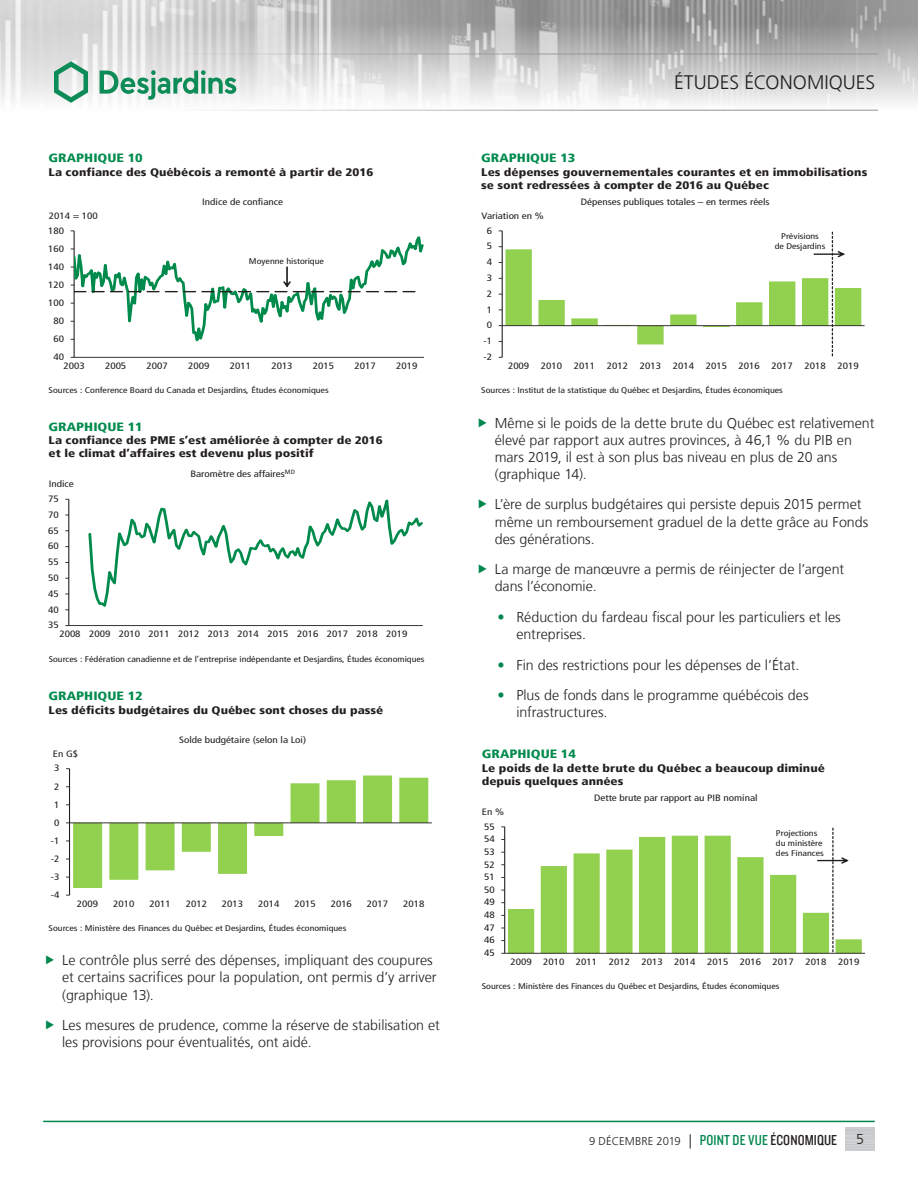
<style>
.page{position:relative;width:918px;height:1188px;background:#fff}
.page>*{position:absolute;margin:0;border:0;box-sizing:border-box;transform-origin:0 0}
.t1{font:300 19.5px "Frutiger LT";color:#231f20}
.t2{font:300 14.25px/17.1px "Frutiger LT";color:#231f20}
.t3{font:900 condensed 12px "Frutiger LT";color:#008b4d;scale:1.2 1}
.t4{font:900 condensed 12px "Frutiger LT";color:#008b4d;scale:1.21 1}
.t5{font:300 11.25px "Frutiger LT";letter-spacing:.005em;color:#231f20}
.t6{font:900 condensed 11.1px/13.2px "Frutiger LT";color:#231f20;scale:1.2 1}
.t7{font:900 condensed 11.1px/13.2px "Frutiger LT";color:#231f20;scale:1.21 1}
.t8{font:condensed 9.3px "Frutiger LT";color:#231f20;scale:1.2 1}
.t9{font:condensed 9.3px "Frutiger LT";color:#231f20;scale:1.21 1}
.t10{font:condensed 9.15px "Frutiger LT";color:#231f20;scale:1.2 1}
.t11{font:condensed 9.15px "Frutiger LT";color:#231f20;scale:1.21 1}
.t12{font:condensed 8.25px/9.9px "Frutiger LT";color:#231f20;text-align:center;scale:1.2 1}
.t13{font:condensed 8.25px "Frutiger LT";color:#231f20;scale:1.21 1}
.s1{color:#00874e}
.s2{font-size:14.25px}
.s3{font-family:"Knockout 29 Junior Ltweight";font-weight:400;font-size:15px;color:#00874e}
.s4{font-family:"Knockout 29 Junior Ltweight";font-weight:400;font-size:15px}
</style>
<div class="page">
<img style="left:0;top:0;width:918px;height:110px">
<hr style="left:0;top:54px;width:878px;height:1px;background:#939598">
<hr style="left:0;top:110px;width:878px;height:1px;background:#939598">
<svg style="left:54px;top:61px;width:34px;height:42px"></svg>
<svg style="left:100px;top:70px;width:136px;height:30px"></svg>
<hr style="left:43px;top:1121px;width:832px;height:1px;background:#00874e">
<svg style="left:71px;top:231px;width:353px;height:127px"></svg>
<hr style="left:68px;top:499px;width:1px;height:127px;background:#231f20">
<hr style="left:69px;top:625px;width:354px;height:1px;background:#231f20">
<svg style="left:88px;top:499px;width:335px;height:108px"></svg>
<hr style="left:69px;top:769px;width:1px;height:126px;background:#231f20">
<svg style="left:66px;top:776px;width:362px;height:112px"></svg>
<hr style="left:70px;top:823px;width:362px;height:1px;background:#231f20">
<hr style="left:502px;top:325px;width:363px;height:1px;background:#231f20">
<svg style="left:499px;top:231px;width:362px;height:127px"></svg>
<hr style="left:505px;top:953px;width:360px;height:1px;background:#231f20">
<svg style="left:501px;top:827px;width:361px;height:127px"></svg>
<p class="t3" style="left:49px;top:151px;width:80px">GRAPHIQUE 10</p>
<p class="t6" style="left:49px;top:165px;width:272px">La confiance des Québécois a remonté à partir de 2016</p>
<p class="t10" style="left:49px;top:211px;width:42px">2014 = 100</p>
<p class="t10" style="left:48px;top:225px;width:15px">180</p>
<p class="t10" style="left:48px;top:243px;width:15px">160</p>
<p class="t8" style="left:48px;top:261px;width:15px">140</p>
<p class="t10" style="left:48px;top:279px;width:15px">120</p>
<p class="t10" style="left:48px;top:297px;width:15px">100</p>
<p class="t8" style="left:53px;top:315px;width:10px">80</p>
<p class="t10" style="left:53px;top:334px;width:10px">60</p>
<p class="t10" style="left:53px;top:352px;width:10px">40</p>
<p class="t10" style="left:202px;top:197px;width:69px">Indice de confiance</p>
<p class="t12" style="left:249px;top:256px;width:64px">Moyenne historique</p>
<p class="t10" style="left:63px;top:360px;width:19px">2003</p>
<p class="t10" style="left:105px;top:360px;width:19px">2005</p>
<p class="t10" style="left:147px;top:360px;width:19px">2007</p>
<p class="t10" style="left:188px;top:360px;width:19px">2009</p>
<p class="t10" style="left:230px;top:360px;width:19px">2011</p>
<p class="t10" style="left:271px;top:360px;width:19px">2013</p>
<p class="t10" style="left:313px;top:360px;width:19px">2015</p>
<p class="t10" style="left:355px;top:360px;width:19px">2017</p>
<p class="t10" style="left:396px;top:360px;width:19px">2019</p>
<p class="t12" style="left:49px;top:385px;width:235px">Sources : Conference Board du Canada et Desjardins, Études économiques</p>
<p class="t4" style="left:49px;top:419px;width:79px">GRAPHIQUE 11</p>
<p class="t7" style="left:49px;top:434px;width:278px">La confiance des PME s’est améliorée à compter de 2016 et le climat d’affaires est devenu plus positif</p>
<p class="t11" style="left:49px;top:479px;width:22px">Indice</p>
<p class="t11" style="left:48px;top:493px;width:10px">75</p>
<p class="t11" style="left:48px;top:509px;width:10px">70</p>
<p class="t9" style="left:48px;top:525px;width:10px">65</p>
<p class="t11" style="left:48px;top:541px;width:10px">60</p>
<p class="t11" style="left:48px;top:557px;width:10px">55</p>
<p class="t11" style="left:48px;top:572px;width:10px">50</p>
<p class="t9" style="left:48px;top:588px;width:10px">45</p>
<p class="t11" style="left:48px;top:604px;width:10px">40</p>
<p class="t11" style="left:48px;top:620px;width:10px">35</p>
<p class="t11" style="left:190px;top:468px;width:88px">Baromètre des affaires<sup>MD</sup></p>
<p class="t11" style="left:59px;top:629px;width:289px">2008 2009 2010 2011 2012 2013 2014 2015 2016 2017 2018 2019</p>
<p class="t13" style="left:49px;top:654px;width:312px">Sources : Fédération canadienne et de l’entreprise indépendante et Desjardins, Études économiques</p>
<p class="t3" style="left:49px;top:689px;width:80px">GRAPHIQUE 12</p>
<p class="t6" style="left:49px;top:703px;width:280px">Les déficits budgétaires du Québec sont choses du passé</p>
<p class="t10" style="left:53px;top:748px;width:23px">En G$</p>
<p class="t10" style="left:54px;top:763px;width:6px">3</p>
<p class="t10" style="left:54px;top:781px;width:6px">2</p>
<p class="t8" style="left:54px;top:799px;width:6px">1</p>
<p class="t10" style="left:54px;top:817px;width:6px">0</p>
<p class="t10" style="left:51px;top:835px;width:9px">-1</p>
<p class="t8" style="left:51px;top:853px;width:9px">-2</p>
<p class="t10" style="left:51px;top:871px;width:9px">-3</p>
<p class="t10" style="left:51px;top:889px;width:9px">-4</p>
<p class="t10" style="left:179px;top:734px;width:107px">Solde budgétaire (selon la Loi)</p>
<p class="t10" style="left:77px;top:898px;width:19px">2009</p>
<p class="t10" style="left:113px;top:898px;width:19px">2010</p>
<p class="t10" style="left:149px;top:898px;width:19px">2011</p>
<p class="t10" style="left:186px;top:898px;width:19px">2012</p>
<p class="t10" style="left:222px;top:898px;width:19px">2013</p>
<p class="t10" style="left:258px;top:898px;width:19px">2014</p>
<p class="t10" style="left:294px;top:898px;width:19px">2015</p>
<p class="t10" style="left:331px;top:898px;width:19px">2016</p>
<p class="t10" style="left:367px;top:898px;width:19px">2017</p>
<p class="t10" style="left:403px;top:898px;width:19px">2018</p>
<p class="t12" style="left:49px;top:923px;width:250px">Sources : Ministère des Finances du Québec et Desjardins, Études économiques</p>
<p class="t2" style="left:62px;top:952px;width:376px">Le contrôle plus serré des dépenses, impliquant des coupures et certains sacrifices pour la population, ont permis d’y arriver (graphique 13).</p>
<p class="t2" style="left:62px;top:1017px;width:379px">Les mesures de prudence, comme la réserve de stabilisation et les provisions pour éventualités, ont aidé.</p>
<h1 class="t1" style="left:674px;top:72px;width:203px">ÉTUDES ÉCONOMIQUES</h1>
<p class="t3" style="left:481px;top:151px;width:80px">GRAPHIQUE 13</p>
<p class="t6" style="left:481px;top:165px;width:323px">Les dépenses gouvernementales courantes et en immobilisations se sont redressées à compter de 2016 au Québec</p>
<p class="t10" style="left:481px;top:211px;width:54px">Variation en %</p>
<p class="t10" style="left:487px;top:225px;width:6px">6</p>
<p class="t10" style="left:487px;top:241px;width:6px">5</p>
<p class="t8" style="left:487px;top:257px;width:6px">4</p>
<p class="t10" style="left:487px;top:273px;width:6px">3</p>
<p class="t10" style="left:487px;top:288px;width:6px">2</p>
<p class="t10" style="left:487px;top:304px;width:6px">1</p>
<p class="t8" style="left:487px;top:320px;width:6px">0</p>
<p class="t10" style="left:484px;top:336px;width:9px">-1</p>
<p class="t10" style="left:484px;top:352px;width:9px">-2</p>
<p class="t10" style="left:581px;top:197px;width:159px">Dépenses publiques totales – en termes réels</p>
<p class="t12" style="left:775px;top:231px;width:44px">Prévisions<br>de Desjardins</p>
<p class="t10" style="left:508px;top:360px;width:19px">2009</p>
<p class="t10" style="left:541px;top:360px;width:19px">2010</p>
<p class="t10" style="left:574px;top:360px;width:19px">2011</p>
<p class="t10" style="left:607px;top:360px;width:19px">2012</p>
<p class="t10" style="left:640px;top:360px;width:19px">2013</p>
<p class="t10" style="left:673px;top:360px;width:19px">2014</p>
<p class="t10" style="left:706px;top:360px;width:19px">2015</p>
<p class="t10" style="left:739px;top:360px;width:19px">2016</p>
<p class="t10" style="left:772px;top:360px;width:19px">2017</p>
<p class="t10" style="left:805px;top:360px;width:19px">2018</p>
<p class="t10" style="left:838px;top:360px;width:19px">2019</p>
<p class="t12" style="left:481px;top:385px;width:253px">Sources : Institut de la statistique du Québec et Desjardins, Études économiques</p>
<p class="t2" style="left:495px;top:414px;width:381px">Même si le poids de la dette brute du Québec est relativement élevé par rapport aux autres provinces, à 46,1 % du PIB en mars 2019, il est à son plus bas niveau en plus de 20 ans (graphique 14).</p>
<p class="t2" style="left:495px;top:496px;width:375px">L’ère de surplus budgétaires qui persiste depuis 2015 permet même un remboursement graduel de la dette grâce au Fonds des générations.</p>
<p class="t2" style="left:495px;top:561px;width:351px">La marge de manœuvre a permis de réinjecter de l’argent dans l’économie.</p>
<p class="t2" style="left:516px;top:609px;width:326px;text-indent:-19px"><span class="s1">•</span> Réduction du fardeau fiscal pour les particuliers et les entreprises.</p>
<p class="t2" style="left:497px;top:656px;width:304px"><span class="s1">•</span> Fin des restrictions pour les dépenses de l’État.</p>
<p class="t2" style="left:516px;top:687px;width:294px;text-indent:-19px"><span class="s1">•</span> Plus de fonds dans le programme québécois des infrastructures.</p>
<p class="t3" style="left:482px;top:747px;width:80px">GRAPHIQUE 14</p>
<p class="t6" style="left:482px;top:761px;width:287px">Le poids de la dette brute du Québec a beaucoup diminué depuis quelques années</p>
<p class="t10" style="left:482px;top:807px;width:20px">En %</p>
<p class="t10" style="left:484px;top:821px;width:10px">55</p>
<p class="t10" style="left:484px;top:834px;width:10px">54</p>
<p class="t10" style="left:484px;top:846px;width:10px">53</p>
<p class="t10" style="left:484px;top:859px;width:10px">52</p>
<p class="t8" style="left:484px;top:872px;width:10px">51</p>
<p class="t10" style="left:484px;top:884px;width:10px">50</p>
<p class="t8" style="left:484px;top:897px;width:10px">49</p>
<p class="t10" style="left:484px;top:910px;width:10px">48</p>
<p class="t10" style="left:484px;top:922px;width:10px">47</p>
<p class="t10" style="left:484px;top:935px;width:10px">46</p>
<p class="t10" style="left:484px;top:948px;width:10px">45</p>
<p class="t10" style="left:594px;top:793px;width:138px">Dette brute par rapport au PIB nominal</p>
<p class="t12" style="left:776px;top:828px;width:41px;text-align:left">Projections du ministère des Finances</p>
<p class="t10" style="left:510px;top:956px;width:292px">2009 2010 2011 2012 2013 2014 2015 2016 2017 2018 2019</p>
<p class="t12" style="left:482px;top:981px;width:250px">Sources : Ministère des Finances du Québec et Desjardins, Études économiques</p>
<p class="t5" style="left:589px;top:1135px;width:250px">9 DÉCEMBRE 2019 <span class="s2">|</span> <span class="s3">POINT DE VUE</span> <span class="s4">ÉCONOMIQUE</span></p>
<p class="t2" style="left:856px;top:1131px;width:9px">5</p>
</div>
